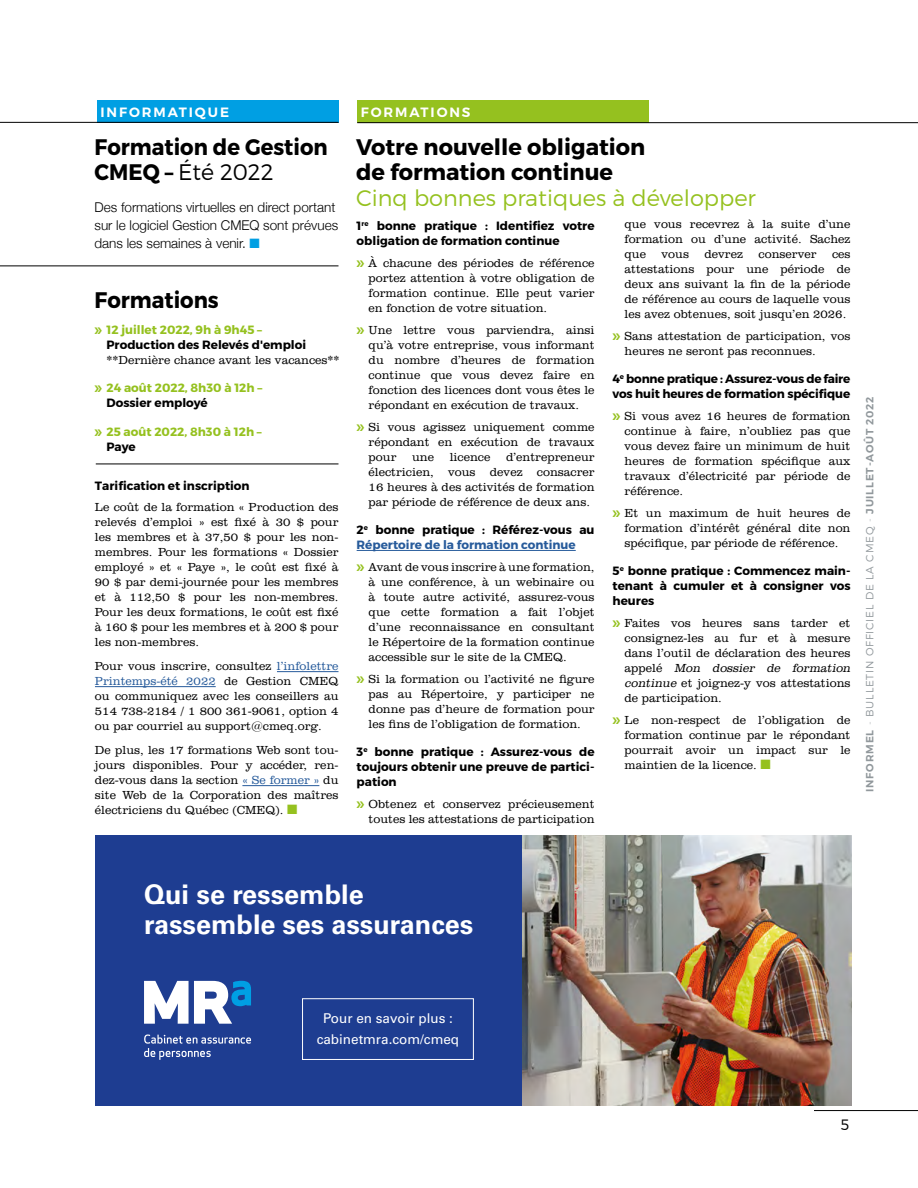
<style>
.page{position:relative;width:918px;height:1188px;background:#fff}
.page>*{position:absolute;margin:0;border:0;box-sizing:border-box;transform-origin:0 0}
.t1{font:700 27px/30px "Univers";color:#fff}
.t2{font:700 22.5px/25.5px "Montserrat";color:#000}
.t3{font:700 22.5px/25.5px "Montserrat";color:#000;scale:.94 1}
.t4{font:300 22.5px "Montserrat";color:#95c11f}
.t5{font:300 15px "Montserrat";color:#000}
.t6{font:300 13.5px/18px "Helvetica Neue";color:#000}
.t7{font:13.5px/21.8px "Univers";color:#fff;text-align:center}
.t8{font:600 13.5px "Montserrat";letter-spacing:.14em;color:#fff}
.t9{font:300 12px/15px "Clarendon BT";color:#000;text-align:justify}
.t10{font:700 12px/15px "Montserrat";color:#000}
.t11{font:700 12px "Montserrat";color:#95c11f}
.t12{font:700 12px/15px "Montserrat";color:#275b9b}
.t13{font:600 10.5px "Montserrat";letter-spacing:.075em;color:#91989c}
.s1{font-weight:300}
.s2{color:#275b9b}
.s3{color:#000}
.s4{font-style:italic}
.s5{font-weight:200}
</style>
<div class="page">
<hr style="left:277px;top:671px;width:62px;height:1px;background:#275b9b">
<hr style="left:95px;top:686px;width:121px;height:1px;background:#275b9b">
<hr style="left:242px;top:785px;width:77px;height:1px;background:#275b9b">
<hr style="left:96px;top:464px;width:243px;height:1px;background:#000">
<img style="left:522px;top:836px;width:330px;height:270px">
<div style="left:96px;top:836px;width:426px;height:270px;background:#1e3d91"></div>
<svg style="left:144px;top:1035px;width:107px;height:25px"></svg>
<svg style="left:144px;top:981px;width:107px;height:43px"></svg>
<div style="left:302px;top:998px;width:172px;height:62px;border:1px solid #fff"></div>
<div style="left:97px;top:101px;width:242px;height:22px;background:#009fe3"></div>
<hr style="left:357px;top:550px;width:219px;height:1px;background:#275b9b">
<div style="left:357px;top:100px;width:291px;height:23px;background:#95c11f"></div>
<hr style="left:357px;top:122px;width:561px;height:1px;background:#000">
<hr style="left:0;top:122px;width:339px;height:1px;background:#000">
<hr style="left:0;top:266px;width:339px;height:1px;background:#000">
<hr style="left:814px;top:1110px;width:104px;height:1px;background:#000">
<p class="t8" style="left:100px;top:104px;width:130px">INFORMATIQUE</p>
<h2 class="t3" style="left:95px;top:134px;width:250px">Formation de Gestion<br>CMEQ – <span class="s1">Été 2022</span></h2>
<p class="t6" style="left:95px;top:197px;width:245px">Des formations virtuelles en direct portant sur le logiciel Gestion CMEQ sont prévues dans les semaines à venir.</p>
<h2 class="t3" style="left:95px;top:288px;width:134px">Formations</h2>
<p class="t11" style="left:107px;top:322px;width:157px">12 juillet 2022, 9h à 9h45 –</p>
<p class="t10" style="left:107px;top:337px;width:201px">Production des Relevés d'emploi</p>
<p class="t9" style="left:107px;top:352px;width:235px">**Dernière chance avant les vacances**</p>
<p class="t11" style="left:107px;top:380px;width:157px">24 août 2022, 8h30 à 12h –</p>
<p class="t10" style="left:107px;top:396px;width:103px">Dossier employé</p>
<p class="t11" style="left:107px;top:424px;width:157px">25 août 2022, 8h30 à 12h –</p>
<p class="t10" style="left:107px;top:439px;width:31px">Paye</p>
<p class="t10" style="left:95px;top:478px;width:156px">Tarification et inscription</p>
<p class="t9" style="left:95px;top:500px;width:245px">Le coût de la formation « Production des relevés d’emploi » est fixé à 30 $ pour les membres et à 37,50 $ pour les non&shy;membres. Pour les formations « Dossier employé » et « Paye », le coût est fixé à 90 $ par demi-journée pour les membres et à 112,50 $ pour les non-membres.<br>Pour les deux formations, le coût est fixé à 160 $ pour les membres et à 200 $ pour les non-membres.</p>
<p class="t9" style="left:95px;top:659px;width:245px">Pour vous inscrire, consultez <span class="s2">l’infolettre Printemps-été 2022</span> de Gestion CMEQ ou communiquez avec les conseillers au 514 738-2184 / 1 800 361-9061, option 4 ou par courriel au support@cmeq.org.</p>
<p class="t9" style="left:95px;top:743px;width:245px">De plus, les 17 formations Web sont tou&shy;jours disponibles. Pour y accéder, ren&shy;dez-vous dans la section <span class="s2">« Se former »</span> du site Web de la Corporation des maîtres électriciens du Québec (CMEQ).</p>
<p class="t8" style="left:361px;top:104px;width:111px">FORMATIONS</p>
<h2 class="t2" style="left:356px;top:134px;width:291px">Votre nouvelle obligation de formation continue</h2>
<h2 class="t4" style="left:356px;top:184px;width:401px">Cinq bonnes pratiques à développer</h2>
<p class="t10" style="left:357px;top:219px;width:239px">1<sup>re</sup> bonne pratique : Identifiez votre obligation de formation continue</p>
<p class="t9" style="left:369px;top:255px;width:227px">À chacune des périodes de référence portez attention à votre obligation de formation continue. Elle peut varier en fonction de votre situation.</p>
<p class="t9" style="left:369px;top:322px;width:227px">Une lettre vous parviendra, ainsi qu’à votre entreprise, vous informant du nombre d’heures de formation continue que vous devez faire en fonction des licences dont vous êtes le répondant en exécution de travaux.</p>
<p class="t9" style="left:369px;top:419px;width:227px">Si vous agissez uniquement comme répondant en exécution de travaux pour</p>
<p class="t9" style="left:369px;top:449px;width:227px;text-indent:137px">d’entrepreneur électricien, vous devez consacrer 16 heures à des activités de formation par période de référence de deux ans.</p>
<p class="t12" style="left:357px;top:523px;width:239px"><span class="s3">2</span><sup>e</sup> <span class="s3">bonne pratique : Référez-vous au<br></span>Répertoire de la formation continue</p>
<p class="t9" style="left:369px;top:559px;width:227px">Avant de vous inscrire à une formation, à une conférence, à un webinaire ou à toute autre activité, assurez-vous que cette formation a fait l’objet d’une reconnaissance en consultant le Répertoire de la formation continue accessible sur le site de la CMEQ.</p>
<p class="t9" style="left:369px;top:671px;width:227px">Si la formation ou l’activité ne figure pas au Répertoire, y participer ne donne pas d’heure de formation pour les fins de l’obligation de formation.</p>
<p class="t10" style="left:357px;top:745px;width:239px;text-align:justify">3<sup>e</sup> bonne pratique : Assurez-vous de toujours obtenir une preuve de partici&shy;pation</p>
<p class="t9" style="left:369px;top:796px;width:227px">Obtenez et conservez précieusement toutes les attestations de participation</p>
<p class="t9" style="left:412px;top:449px;width:23px">une</p>
<p class="t9" style="left:450px;top:449px;width:42px">licence</p>
<p class="t9" style="left:625px;top:216px;width:227px">que vous recevrez à la suite d’une formation ou d’une activité. Sachez que</p>
<p class="t9" style="left:662px;top:246px;width:29px">vous</p>
<p class="t9" style="left:705px;top:246px;width:40px">devrez</p>
<p class="t9" style="left:759px;top:246px;width:59px">conserver</p>
<p class="t9" style="left:625px;top:246px;width:227px;text-indent:207px">ces attestations pour une période de deux ans suivant la fin de la période de référence au cours de laquelle vous les avez obtenues, soit jusqu’en 2026.</p>
<p class="t9" style="left:625px;top:328px;width:227px">Sans attestation de participation, vos heures ne seront pas reconnues.</p>
<p class="t10" style="left:613px;top:372px;width:239px">4<sup>e</sup> bonne pratique : Assurez-vous de faire vos huit heures de formation spécifique</p>
<p class="t9" style="left:625px;top:408px;width:227px">Si vous avez 16 heures de formation continue à faire, n’oubliez pas que vous devez faire un minimum de huit heures de formation spécifique aux travaux d’électricité par période de référence.</p>
<p class="t9" style="left:625px;top:505px;width:227px">Et un maximum de huit heures de formation d’intérêt général dite non spécifique, par période de référence.</p>
<p class="t10" style="left:613px;top:564px;width:239px;text-align:justify">5<sup>e</sup> bonne pratique : Commencez main&shy;tenant à cumuler et à consigner vos heures</p>
<p class="t9" style="left:625px;top:615px;width:230px;text-align:left">Faites vos heures sans tarder et consignez-les au fur et à mesure dans l’outil de déclaration des heures a p p e l é <span class="s4">Mon dossier de formation continue</span> et joignez-y vos attestations de participation.</p>
<p class="t9" style="left:625px;top:712px;width:227px">Le non-respect de l’obligation de formation continue par le répondant pourrait avoir un impact sur le maintien de la licence.</p>
<p class="t13" style="left:863px;top:792px;width:397px;rotate:-90deg">INFORMEL <span class="s5">-</span> <span class="s1">BULLETIN OFFICIEL DE LA CMEQ</span> <span class="s5">-</span> JUILLET-AOÛT 2022</p>
<h1 class="t1" style="left:144px;top:880px;width:331px">Qui se ressemble rassemble ses assurances</h1>
<p class="t7" style="left:317px;top:1007px;width:144px">Pour en savoir plus : cabinetmra.com/cmeq</p>
<p class="t5" style="left:841px;top:1115px;width:10px">5</p>
</div>
